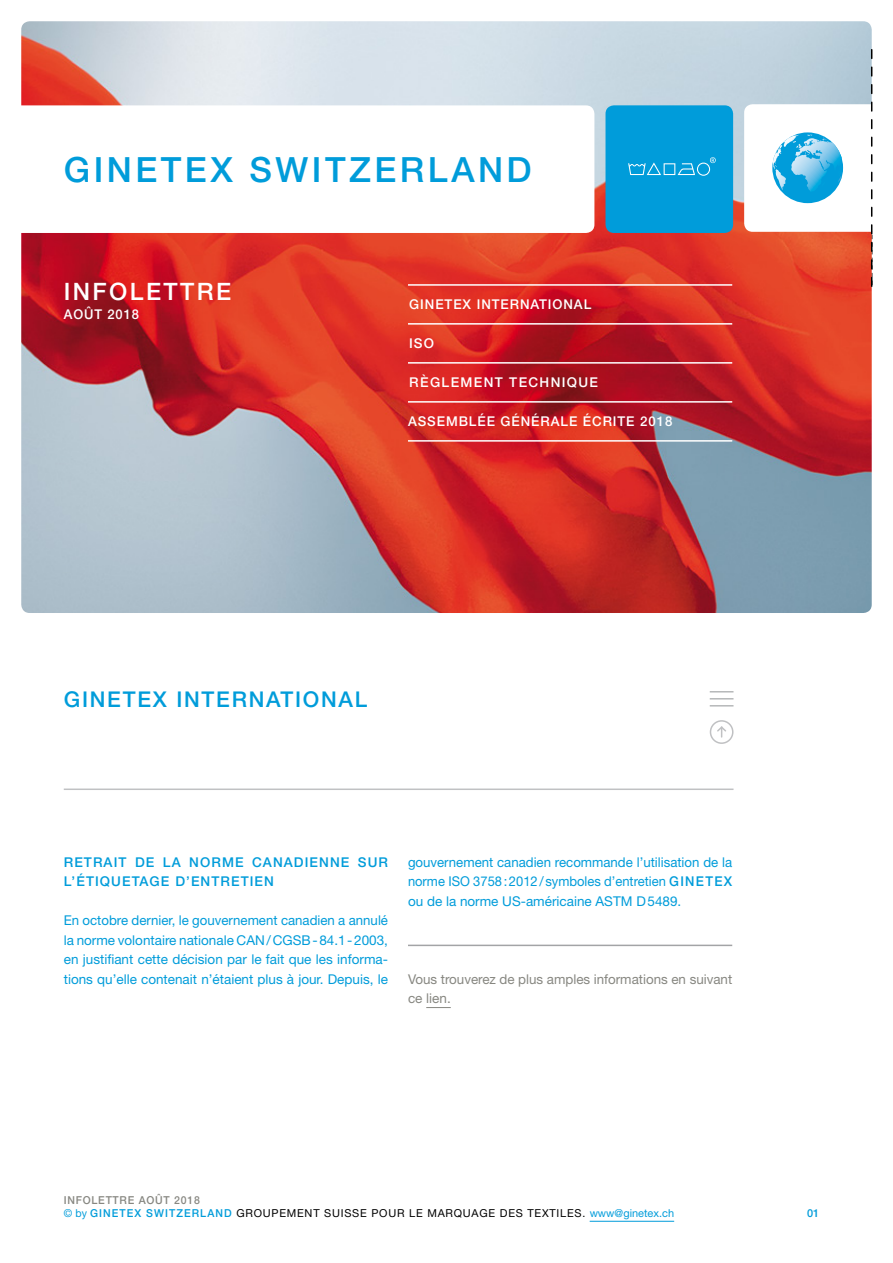
<style>
.page{position:relative;width:893px;height:1263px;background:#fff}
.page>*{position:absolute;margin:0;border:0;box-sizing:border-box;transform-origin:0 0}
.t1{font:500 34.8px "Helvetica Neue LT Std";letter-spacing:.1em;color:#009cda}
.titel_head{font:500 24px "Helvetica Neue LT Std";letter-spacing:.1em;color:#fff}
.Headline_neu{font:500 21.75px "Helvetica Neue LT Std";letter-spacing:.08em;color:#009cda}
.nl_fliess_block{font:13.5px/19.5px "Helvetica Neue LT Std";color:#009cda;text-align:justify}
.nl_fliess_block-2{font:13.5px/19.5px "Helvetica Neue";color:#878781}
.nl_fliess_block-3{font:500 13.5px/19.5px "Helvetica Neue LT Std";letter-spacing:.08em;color:#009cda}
.block_einzug{font:500 13.5px "Helvetica Neue LT Std";letter-spacing:.07em;color:#fff}
.block_einzug-2{font:500 13.5px "Helvetica Neue LT Std";letter-spacing:.1em;color:#fff}
.titel_head-2{font:500 13.5px "Helvetica Neue LT Std";letter-spacing:.07em;color:#fff;scale:.96 1}
.t2{font:10.95px/13.2px "Helvetica Neue LT Std";letter-spacing:.07em;color:#000}
.tabelle_inhalt{font:500 10.95px "Helvetica Neue";color:#009cda}
.s1{font-weight:500}
.s2{font-family:"Helvetica Neue LT Std"}
.s3{font-weight:500;color:#878781}
.s4{color:#009cda}
.s5{font-weight:500;color:#009cda}
</style>
<div class="page">
<hr style="left:590px;top:1221px;width:84px;height:1px;background:#009cda">
<img style="left:21px;top:21px;width:851px;height:592px">
<div style="left:744px;top:104px;width:149px;height:128px;background:#fff;border-radius:9px"></div>
<div style="left:0;top:105px;width:594px;height:128px;background:#fff;border-radius:9px"></div>
<svg style="left:772px;top:132px;width:71px;height:71px;background:#3db2e2"></svg>
<svg style="left:783px;top:135px;width:29px;height:12px"></svg>
<svg style="left:871px;top:50px;width:2px;height:236px"></svg>
<div style="left:605px;top:105px;width:128px;height:128px;background:#009cda;border-radius:9px"></div>
<svg style="left:628px;top:157px;width:88px;height:19px"></svg>
<hr style="left:408px;top:284px;width:324px;height:2px;background:#fff">
<hr style="left:408px;top:323px;width:324px;height:2px;background:#fff">
<hr style="left:408px;top:362px;width:324px;height:2px;background:#fff">
<hr style="left:408px;top:401px;width:324px;height:2px;background:#fff">
<hr style="left:408px;top:440px;width:324px;height:2px;background:#fff">
<hr style="left:408px;top:945px;width:324px;height:1px;background:#a3a4a6">
<svg style="left:426px;top:1007px;width:25px;height:1px"></svg>
<hr style="left:64px;top:788px;width:669px;height:2px;background:#c0c1c3">
<div style="left:710px;top:720px;width:23px;height:24px;border:2px solid #c0c1c3;border-radius:50%"></div>
<svg style="left:717px;top:726px;width:9px;height:11px"></svg>
<svg style="left:710px;top:691px;width:23px;height:1px"></svg>
<svg style="left:710px;top:698px;width:23px;height:1px"></svg>
<svg style="left:710px;top:705px;width:23px;height:1px"></svg>
<p class="t1" style="left:64px;top:148px;width:469px">GINETEX SWITZERLAND</p>
<p class="titel_head" style="left:64px;top:277px;width:169px">INFOLETTRE</p>
<p class="titel_head-2" style="left:64px;top:307px;width:80px">AOÛT 2018</p>
<p class="block_einzug" style="left:409px;top:296px;width:183px">GINETEX INTERNATIONAL</p>
<p class="block_einzug" style="left:409px;top:335px;width:26px">ISO</p>
<p class="block_einzug-2" style="left:409px;top:374px;width:190px">RÈGLEMENT TECHNIQUE</p>
<p class="block_einzug" style="left:408px;top:413px;width:266px">ASSEMBLÉE GÉNÉRALE ÉCRITE 2018</p>
<p class="Headline_neu" style="left:64px;top:686px;width:305px">GINETEX INTERNATIONAL</p>
<p class="nl_fliess_block-3" style="left:64px;top:852px;width:326px">RETRAIT DE LA NORME CANADIENNE SUR<br>L’ÉTIQUETAGE D’ENTRETIEN</p>
<p class="nl_fliess_block" style="left:64px;top:910px;width:326px">En octobre dernier, le gouvernement canadien a annulé la norme volontaire nationale CAN/CGSB-84.1-2003, en justifiant cette décision par le fait que les informa&shy;tions qu’elle contenait n’étaient plus à jour. Depuis, le</p>
<p class="nl_fliess_block" style="left:408px;top:852px;width:326px">gouvernement canadien recommande l’utilisation de la norme ISO 3758:2012/symboles d’entretien <span class="s1">GINETEX </span>ou de la norme US-américaine ASTM D5489.</p>
<p class="nl_fliess_block-2" style="left:408px;top:969px;width:326px">Vous trouverez de plus amples informations en suivant ce <span class="s2">lien.</span></p>
<p class="t2" style="left:64px;top:1193px;width:612px"><span class="s3">INFOLETTRE AOÛT 2018<br></span><span class="s4">© by</span> <span class="s5">GINETEX SWITZERLAND</span> GROUPEMENT SUISSE POUR LE MARQUAGE DES TEXTILES. <span class="s4">www@ginetex.ch</span></p>
<p class="tabelle_inhalt" style="left:807px;top:1206px;width:14px">01</p>
</div>
